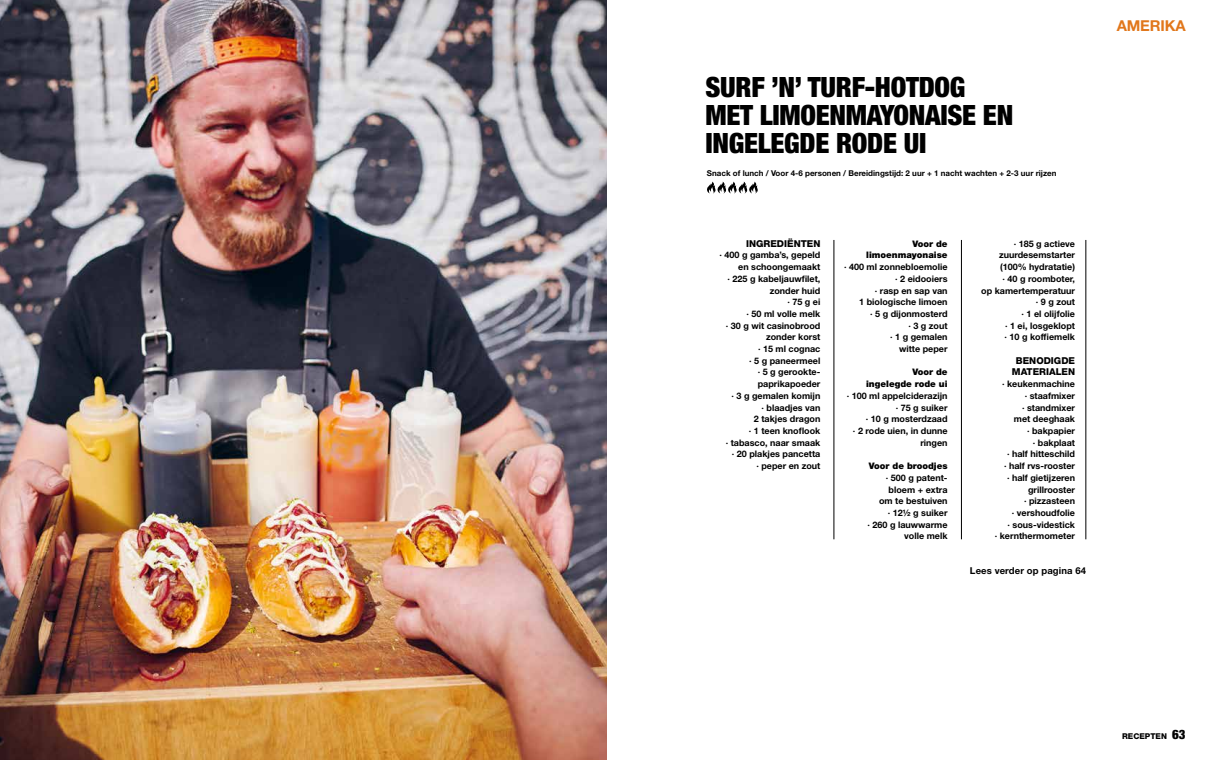
<style>
.page{position:relative;width:1214px;height:760px;background:#fff}
.page>*{position:absolute;margin:0;border:0;box-sizing:border-box;transform-origin:0 0}
.t1{font:900 condensed 28px/28px "Helvetica Neue LT Std";letter-spacing:-.01em;color:#000}
.t2{font:700 15px "Helvetica Neue LT Std";letter-spacing:-.01em;color:#e1771b}
.t3{font:800 9.5px/11.7px "Helvetica Neue LT Std";color:#000;text-align:center}
.t4{font:700 9.5px "Helvetica Neue LT Std";letter-spacing:.01em;color:#000}
.t5{font:700 9px/11.7px "Helvetica Neue LT Std";color:#000;text-align:right}
.t6{font:900 9px/11.7px "Helvetica Neue LT Std";color:#000;text-align:right}
.t7{font:700 8px "Helvetica Neue LT Std";color:#000}
.t8{font:800 8px "Helvetica Neue LT Std";color:#000}
.s1{font-weight:900;font-stretch:condensed;font-size:13px}
</style>
<div class="page">
<img style="left:0;top:0;width:607px;height:760px">
<hr style="left:833px;top:240px;width:1px;height:299px;background:#000">
<svg style="left:707px;top:182px;width:51px;height:11px"></svg>
<hr style="left:961px;top:240px;width:1px;height:299px;background:#000">
<hr style="left:1085px;top:240px;width:1px;height:299px;background:#000">
<h1 class="t1" style="left:705px;top:73px;width:309px">SURF ’N’ TURF-HOTDOG<br>MET LIMOENMAYONAISE EN<br>INGELEGDE RODE UI</h1>
<p class="t7" style="left:707px;top:169px;width:351px">Snack of lunch / Voor 4-6 personen / Bereidingstijd: 2 uur + 1 nacht wachten + 2-3 uur rijzen</p>
<p class="t3" style="left:746px;top:237px;width:76px">INGREDIËNTEN</p>
<p class="t5" style="left:719px;top:249px;width:102px">∙ 400 g gamba’s, gepeld en schoongemaakt<br>∙ 225 g kabeljauwfilet, zonder huid<br>∙ 75 g ei<br>∙ 50 ml volle melk<br>∙ 30 g wit casinobrood zonder korst<br>∙ 15 ml cognac<br>∙ 5 g paneermeel<br>∙ 5 g gerookte&shy;paprikapoeder<br>∙ 3 g gemalen komijn<br>∙ blaadjes van<br>2 takjes dragon<br>∙ 1 teen knoflook<br>∙ tabasco, naar smaak<br>∙ 20 plakjes pancetta<br>∙ peper en zout</p>
<p class="t6" style="left:866px;top:238px;width:83px">Voor de limoenmayonaise</p>
<p class="t5" style="left:844px;top:261px;width:105px">∙ 400 ml zonnebloemolie ∙ 2 eidooiers<br>∙ rasp en sap van<br>1 biologische limoen<br>∙ 5 g dijonmosterd<br>∙ 3 g zout<br>∙ 1 g gemalen<br>witte peper</p>
<p class="t6" style="left:866px;top:366px;width:83px">Voor de ingelegde rode ui</p>
<p class="t5" style="left:846px;top:389px;width:102px">∙ 100 ml appelciderazijn ∙ 75 g suiker<br>∙ 10 g mosterdzaad<br>∙ 2 rode uien, in dunne ringen</p>
<p class="t6" style="left:868px;top:460px;width:80px">Voor de broodjes</p>
<p class="t5" style="left:867px;top:471px;width:81px">∙ 500 g patent&shy;bloem + extra<br>om te bestuiven<br>∙ 12½ g suiker<br>∙ 260 g lauwwarme volle melk</p>
<p class="t5" style="left:981px;top:237px;width:95px">∙ 185 g actieve zuurdesemstarter (100% hydratatie)<br>∙ 40 g roomboter,<br>op kamertemperatuur ∙ 9 g zout<br>∙ 1 el olijfolie<br>∙ 1 ei, losgeklopt<br>∙ 10 g koffiemelk</p>
<p class="t3" style="left:1011px;top:354px;width:65px">BENODIGDE<br>MATERIALEN</p>
<p class="t5" style="left:994px;top:378px;width:82px">∙ keukenmachine<br>∙ staafmixer<br>∙ standmixer<br>met deeghaak<br>∙ bakpapier<br>∙ bakplaat<br>∙ half hitteschild<br>∙ half rvs-rooster<br>∙ half gietijzeren grillrooster<br>∙ pizzasteen<br>∙ vershoudfolie<br>∙ sous-videstick<br>∙ kernthermometer</p>
<p class="t4" style="left:969px;top:565px;width:118px">Lees verder op pagina 64</p>
<h2 class="t2" style="left:1116px;top:17px;width:71px">AMERIKA</h2>
<p class="t8" style="left:1121px;top:731px;width:65px">RECEPTEN <span class="s1">63</span></p>
</div>
